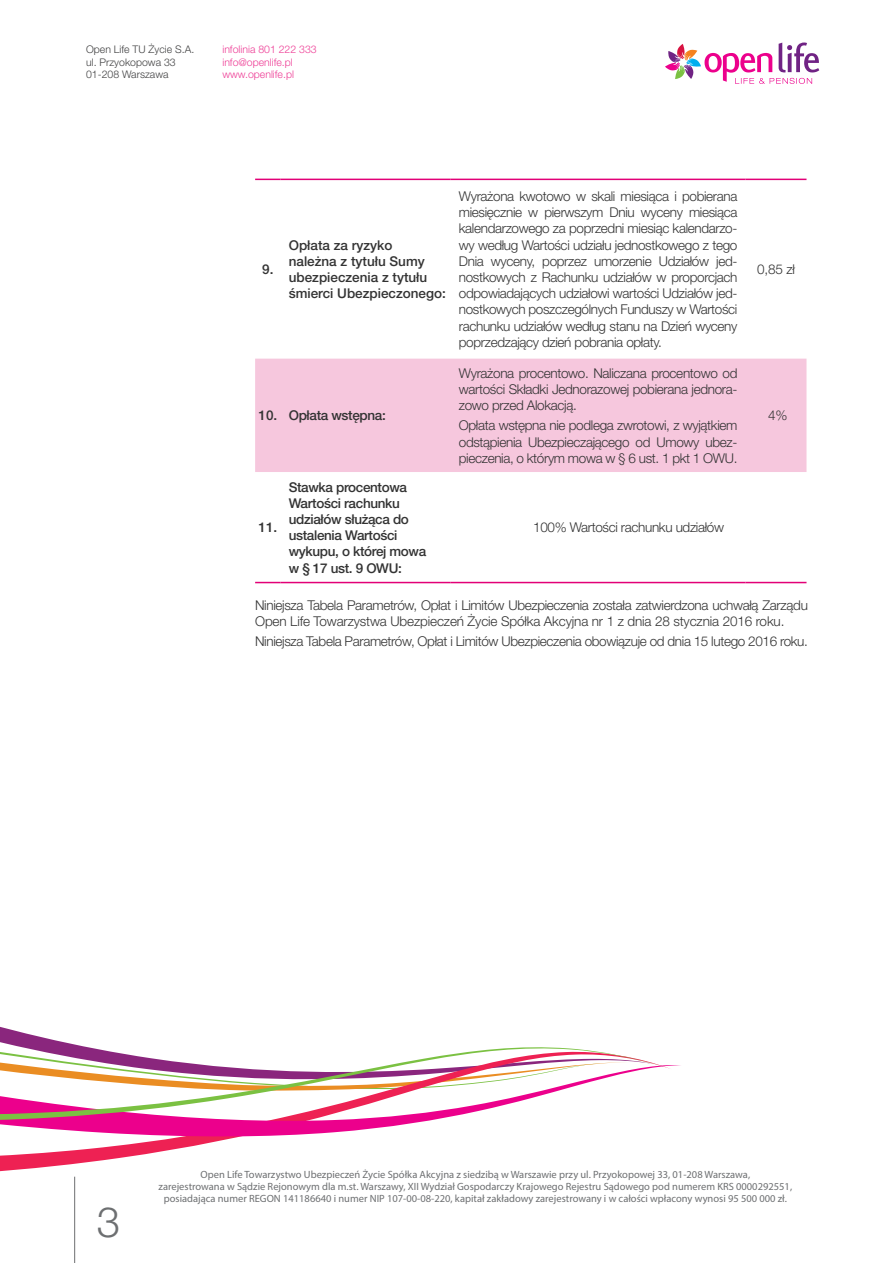
<style>
.page{position:relative;width:893px;height:1263px;background:#fff}
.page>*{position:absolute;margin:0;border:0;box-sizing:border-box;transform-origin:0 0}
.t1{font:300 42px "Helvetica Neue LT Pro";color:#6d6f71}
.LANY_TEKST{font:300 13.5px/16.2px "Helvetica Neue LT Pro";letter-spacing:-.025em;color:#333;text-align:justify}
.t2{font:500 13.5px/16.2px "Helvetica Neue LT Pro";letter-spacing:-.025em;color:#333}
.t3{font:500 13.5px/16.2px "Helvetica Neue LT Pro";color:#333}
.t4{font:10.5px/12px "Myriad Pro";color:#6d6f71;text-align:center}
.t5{font:300 10.5px/12.6px "Helvetica Neue LT Pro";color:#414142}
.t6{font:300 10.5px/12.6px "Helvetica Neue LT Pro";color:#ee3e96}
</style>
<div class="page">
<svg style="left:0;top:1030px;width:77px;height:15px"></svg>
<svg style="left:0;top:1138px;width:233px;height:41px"></svg>
<svg style="left:0;top:1065px;width:681px;height:73px"></svg>
<svg style="left:0;top:1045px;width:665px;height:78px"></svg>
<svg style="left:665px;top:42px;width:154px;height:42px"></svg>
<hr style="left:74px;top:1177px;width:1px;height:86px;background:#6d6f71">
<svg style="left:255px;top:180px;width:551px;height:402px"></svg>
<div style="left:255px;top:359px;width:551px;height:113px;background:#f6c7dd"></div>
<svg style="left:255px;top:179px;width:26px;height:1px"></svg>
<hr style="left:281px;top:179px;width:170px;height:1px;background:#e20077">
<hr style="left:451px;top:179px;width:295px;height:1px;background:#e20077">
<hr style="left:746px;top:179px;width:60px;height:1px;background:#e20077">
<svg style="left:255px;top:582px;width:26px;height:1px"></svg>
<hr style="left:281px;top:582px;width:170px;height:1px;background:#e20077">
<hr style="left:451px;top:582px;width:295px;height:1px;background:#e20077">
<hr style="left:746px;top:582px;width:60px;height:1px;background:#e20077">
<p class="t5" style="left:86px;top:43px;width:110px">Open Life TU Życie S.A. ul. Przyokopowa 33<br>01-208 Warszawa</p>
<p class="t6" style="left:222px;top:43px;width:96px">infolinia 801 222 333 info@openlife.pl www.openlife.pl</p>
<p class="t2" style="left:262px;top:261px;width:13px">9.</p>
<p class="t3" style="left:289px;top:236px;width:159px">Opłata za ryzyko<br>należna z tytułu Sumy ubezpieczenia z tytułu śmierci Ubezpieczonego:</p>
<p class="t2" style="left:258px;top:407px;width:20px">10.</p>
<p class="t2" style="left:289px;top:407px;width:99px">Opłata wstępna:</p>
<p class="t2" style="left:258px;top:519px;width:20px">11.</p>
<p class="t2" style="left:289px;top:479px;width:139px">Stawka procentowa<br>Wartości rachunku udziałów służąca do ustalenia Wartości wykupu, o której mowa w § 17 ust. 9 OWU:</p>
<p class="LANY_TEKST" style="left:459px;top:188px;width:280px">Wyrażona kwotowo w skali miesiąca i pobierana miesięcznie w pierwszym Dniu wyceny miesiąca kalendarzowego za poprzedni miesiąc kalendarzo&shy;wy według Wartości udziału jednostkowego z tego Dnia wyceny, poprzez umorzenie Udziałów jed&shy;nostkowych z Rachunku udziałów w proporcjach odpowiadających udziałowi wartości Udziałów jed&shy;nostkowych poszczególnych Funduszy w Wartości rachunku udziałów według stanu na Dzień wyceny poprzedzający dzień pobrania opłaty.</p>
<p class="LANY_TEKST" style="left:459px;top:364px;width:280px">Wyrażona procentowo. Naliczana procentowo od wartości Składki Jednorazowej pobierana jednora&shy;zowo przed Alokacją.</p>
<p class="LANY_TEKST" style="left:459px;top:417px;width:280px">Opłata wstępna nie podlega zwrotowi, z wyjątkiem odstąpienia Ubezpieczającego od Umowy ubez&shy;pieczenia, o którym mowa w § 6 ust. 1 pkt 1 OWU.</p>
<p class="LANY_TEKST" style="left:533px;top:519px;width:192px">100% Wartości rachunku udziałów</p>
<p class="LANY_TEKST" style="left:757px;top:261px;width:39px">0,85 zł</p>
<p class="LANY_TEKST" style="left:768px;top:407px;width:21px">4%</p>
<p class="LANY_TEKST" style="left:255px;top:596px;width:554px">Niniejsza Tabela Parametrów, Opłat i Limitów Ubezpieczenia została zatwierdzona uchwałą Zarządu<br>Open Life Towarzystwa Ubezpieczeń Życie Spółka Akcyjna nr 1 z dnia 28 stycznia 2016 roku.</p>
<p class="LANY_TEKST" style="left:255px;top:633px;width:554px">Niniejsza Tabela Parametrów, Opłat i Limitów Ubezpieczenia obowiązuje od dnia 15 lutego 2016 roku.</p>
<h1 class="t1" style="left:97px;top:1196px;width:25px">3</h1>
<p class="t4" style="left:159px;top:1168px;width:635px">Open Life Towarzystwo Ubezpieczeń Życie Spółka Akcyjna z siedzibą w Warszawie przy ul. Przyokopowej 33, 01-208 Warszawa,<br>zarejestrowana w Sądzie Rejonowym dla m.st. Warszawy, XII Wydział Gospodarczy Krajowego Rejestru Sądowego pod numerem KRS 0000292551, posiadająca numer REGON 141186640 i numer NIP 107-00-08-220, kapitał zakładowy zarejestrowany i w całości wpłacony wynosi 95 500 000 zł.</p>
</div>
